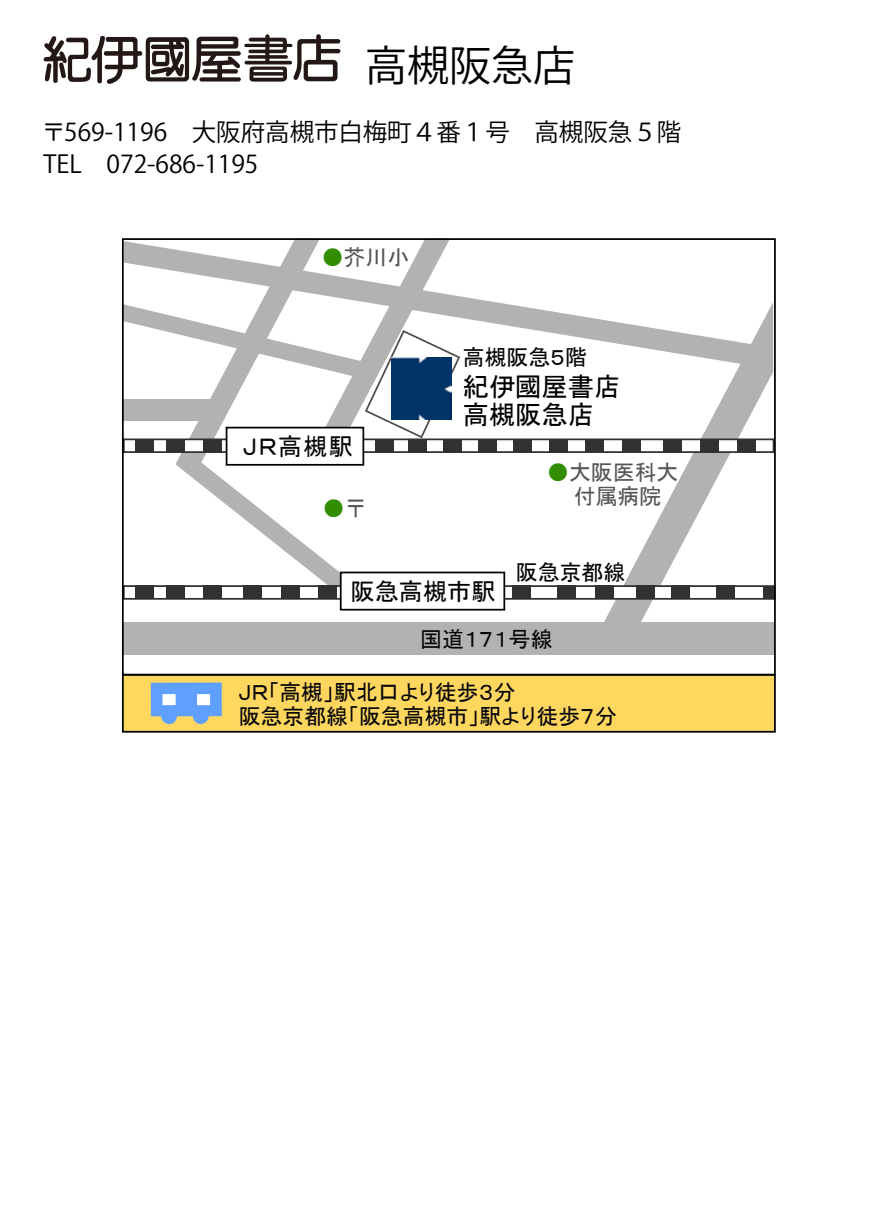
<style>
.page{position:relative;width:878px;height:1211px;background:#fff}
.page>*{position:absolute;margin:0;border:0;box-sizing:border-box;transform-origin:0 0}
.t1{font:42px "Koz Go Pro";color:#000}
.t2{font:26.25px/28.3px "MS P Gothic";color:#000}
.t3{font:24.5px/31.5px "Koz Go Pro";color:#000}
.t4{font:23.97px "MS P Gothic";color:#050505}
.t5{font:21.88px/24px "MS P Gothic";color:#050505}
.t6{font:21.88px/24px "MS P Gothic";color:#565656;text-align:center}
.t7{font:21.88px "MS P Gothic";color:#318e00}
.s1{color:#318e00}
.s2{color:#565656}
</style>
<div class="page">
<svg style="left:44px;top:34px;width:296px;height:50px"></svg>
<svg style="left:595px;top:369px;width:177px;height:253px"></svg>
<div style="left:123px;top:585px;width:652px;height:14px;background:#fff;border:2px solid #333032"></div>
<div style="left:123px;top:438px;width:651px;height:15px;background:#fff;border:2px solid #333032"></div>
<div style="left:122px;top:673px;width:653px;height:59px;background:#ffd75f;border:2px solid #000"></div>
<div style="left:193px;top:708px;width:15px;height:16px;background:#5fa0ff;border-radius:50%"></div>
<div style="left:161px;top:708px;width:16px;height:16px;background:#5fa0ff;border-radius:50%"></div>
<div style="left:151px;top:682px;width:71px;height:34px;background:#5fa0ff"></div>
<div style="left:197px;top:694px;width:13px;height:11px;background:#fff"></div>
<div style="left:162px;top:694px;width:14px;height:11px;background:#fff"></div>
<div style="left:549px;top:439px;width:18px;height:14px;background:#333032"></div>
<div style="left:585px;top:439px;width:19px;height:13px;background:#333032"></div>
<div style="left:622px;top:439px;width:19px;height:12px;background:#333032"></div>
<div style="left:478px;top:439px;width:19px;height:14px;background:#333032"></div>
<div style="left:700px;top:439px;width:19px;height:14px;background:#333032"></div>
<div style="left:663px;top:439px;width:18px;height:14px;background:#333032"></div>
<div style="left:737px;top:439px;width:19px;height:14px;background:#333032"></div>
<div style="left:513px;top:439px;width:19px;height:14px;background:#333032"></div>
<div style="left:443px;top:439px;width:19px;height:14px;background:#333032"></div>
<div style="left:512px;top:585px;width:19px;height:13px;background:#333032"></div>
<div style="left:762px;top:585px;width:11px;height:13px;background:#333032"></div>
<div style="left:716px;top:585px;width:19px;height:13px;background:#333032"></div>
<div style="left:340px;top:571px;width:165px;height:39px;background:#fff;border:2px solid #050505"></div>
<div style="left:636px;top:585px;width:18px;height:13px;background:#333032"></div>
<div style="left:595px;top:585px;width:18px;height:13px;background:#333032"></div>
<div style="left:557px;top:585px;width:18px;height:13px;background:#333032"></div>
<div style="left:671px;top:585px;width:18px;height:13px;background:#333032"></div>
<div style="left:123px;top:622px;width:651px;height:33px;background:#b2b2b2"></div>
<svg style="left:461px;top:296px;width:311px;height:73px"></svg>
<svg style="left:122px;top:238px;width:339px;height:360px"></svg>
<div style="left:391px;top:357px;width:60px;height:62px;background:#036"></div>
<h1 class="t1" style="left:365px;top:39px;width:212px">高槻阪急店</h1>
<p class="t3" style="left:42px;top:117px;width:641px">〒569-1196　大阪府高槻市白梅町４番１号　高槻阪急５階<br>TEL 072-686-1195</p>
<p class="t6" style="left:322px;top:245px;width:89px"><span class="s1">●</span>芥川小</p>
<p class="t4" style="left:243px;top:435px;width:111px">ＪＲ高槻駅</p>
<p class="t7" style="left:323px;top:497px;width:45px">●<span class="s2">〒</span></p>
<p class="t5" style="left:463px;top:345px;width:126px">高槻阪急５階</p>
<p class="t2" style="left:463px;top:372px;width:159px">紀伊國屋書店高槻阪急店</p>
<p class="t6" style="left:547px;top:459px;width:133px"><span class="s1">●</span>大阪医科大付属病院</p>
<p class="t5" style="left:516px;top:560px;width:111px">阪急京都線</p>
<p class="t4" style="left:350px;top:579px;width:146px">阪急高槻市駅</p>
<p class="t5" style="left:420px;top:627px;width:134px">国道１７１号線</p>
<p class="t5" style="left:239px;top:679px;width:380px">ＪＲ「高槻」駅北口より徒歩３分<br>阪急京都線「阪急高槻市」駅より徒歩７分</p>
</div>
